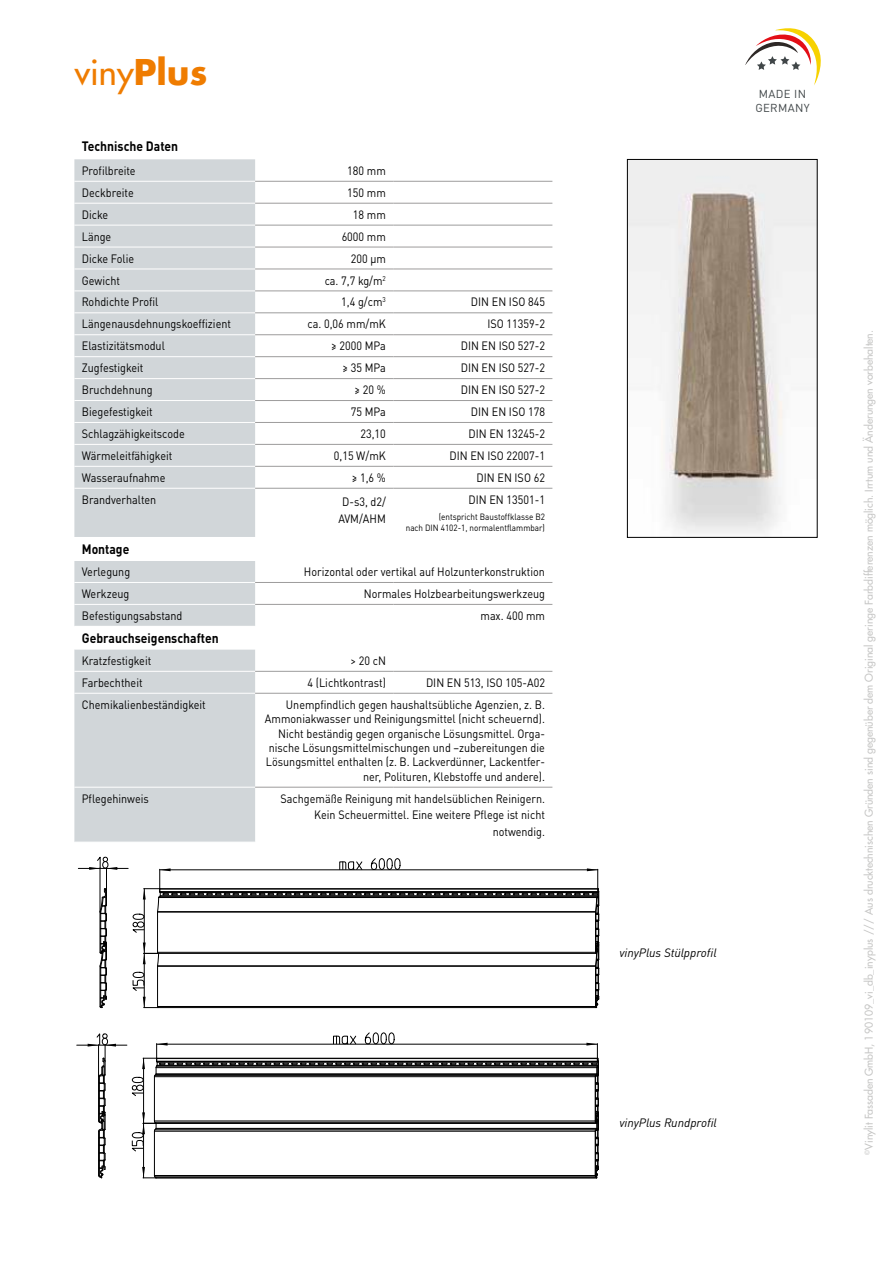
<style>
.page{position:relative;width:893px;height:1263px;background:#fff}
.page>*{position:absolute;margin:0;border:0;box-sizing:border-box;transform-origin:0 0}
.t1{font:500 34.5px "Futura LT Pro";color:#ef7c00}
.t2{font:700 13.5px "DIN Pro";color:#000;scale:.9 1}
.t3{font:12px/14.4px "DIN Pro";color:#000;text-align:right;scale:.9 1}
.t4{font:italic 12px "DIN Pro";color:#000}
.t5{font:11.4px/13.6px "DIN Pro";letter-spacing:.03em;color:#404648;text-align:center}
.t6{font:500 10.5px "Futura LT Pro";color:#c6c6c5}
.t7{font:9px/10.8px "DIN Pro";color:#000;text-align:right;scale:.9 1}
.s1{font-weight:700}
</style>
<div class="page">
<div style="left:74px;top:159px;width:181px;height:683px;background:#d1d6d9"></div>
<div style="left:74px;top:537px;width:181px;height:23px;background:#fff"></div>
<svg style="left:74px;top:627px;width:181px;height:22px"></svg>
<hr style="left:74px;top:181px;width:181px;height:1px;background:#fff">
<hr style="left:74px;top:203px;width:181px;height:1px;background:#fff">
<hr style="left:74px;top:225px;width:181px;height:1px;background:#fff">
<hr style="left:74px;top:247px;width:181px;height:1px;background:#fff">
<hr style="left:74px;top:269px;width:181px;height:1px;background:#fff">
<hr style="left:74px;top:291px;width:181px;height:1px;background:#fff">
<hr style="left:74px;top:313px;width:181px;height:1px;background:#fff">
<hr style="left:74px;top:334px;width:181px;height:1px;background:#fff">
<hr style="left:74px;top:356px;width:181px;height:1px;background:#fff">
<hr style="left:74px;top:378px;width:181px;height:1px;background:#fff">
<hr style="left:74px;top:400px;width:181px;height:1px;background:#fff">
<hr style="left:74px;top:422px;width:181px;height:1px;background:#fff">
<hr style="left:74px;top:444px;width:181px;height:1px;background:#fff">
<hr style="left:74px;top:466px;width:181px;height:1px;background:#fff">
<hr style="left:74px;top:488px;width:181px;height:1px;background:#fff">
<hr style="left:74px;top:582px;width:181px;height:1px;background:#fff">
<hr style="left:74px;top:604px;width:181px;height:1px;background:#fff">
<hr style="left:74px;top:626px;width:181px;height:1px;background:#fff">
<hr style="left:74px;top:671px;width:181px;height:1px;background:#fff">
<hr style="left:74px;top:693px;width:181px;height:1px;background:#fff">
<hr style="left:74px;top:787px;width:181px;height:1px;background:#fff">
<hr style="left:255px;top:181px;width:138px;height:1px;background:#9d9c9c">
<hr style="left:393px;top:181px;width:159px;height:1px;background:#9d9c9c">
<hr style="left:255px;top:203px;width:138px;height:1px;background:#9d9c9c">
<hr style="left:393px;top:203px;width:159px;height:1px;background:#9d9c9c">
<hr style="left:255px;top:225px;width:138px;height:1px;background:#9d9c9c">
<hr style="left:393px;top:225px;width:159px;height:1px;background:#9d9c9c">
<hr style="left:255px;top:247px;width:138px;height:1px;background:#9d9c9c">
<hr style="left:393px;top:247px;width:159px;height:1px;background:#9d9c9c">
<hr style="left:255px;top:269px;width:138px;height:1px;background:#9d9c9c">
<hr style="left:393px;top:269px;width:159px;height:1px;background:#9d9c9c">
<hr style="left:255px;top:291px;width:138px;height:1px;background:#9d9c9c">
<hr style="left:393px;top:291px;width:159px;height:1px;background:#9d9c9c">
<hr style="left:255px;top:313px;width:138px;height:1px;background:#9d9c9c">
<hr style="left:393px;top:313px;width:159px;height:1px;background:#9d9c9c">
<hr style="left:255px;top:334px;width:138px;height:1px;background:#9d9c9c">
<hr style="left:393px;top:334px;width:159px;height:1px;background:#9d9c9c">
<hr style="left:255px;top:356px;width:138px;height:1px;background:#9d9c9c">
<hr style="left:393px;top:356px;width:159px;height:1px;background:#9d9c9c">
<hr style="left:255px;top:378px;width:138px;height:1px;background:#9d9c9c">
<hr style="left:393px;top:378px;width:159px;height:1px;background:#9d9c9c">
<hr style="left:255px;top:400px;width:138px;height:1px;background:#9d9c9c">
<hr style="left:393px;top:400px;width:159px;height:1px;background:#9d9c9c">
<hr style="left:255px;top:422px;width:138px;height:1px;background:#9d9c9c">
<hr style="left:393px;top:422px;width:159px;height:1px;background:#9d9c9c">
<hr style="left:255px;top:444px;width:138px;height:1px;background:#9d9c9c">
<hr style="left:393px;top:444px;width:159px;height:1px;background:#9d9c9c">
<hr style="left:255px;top:466px;width:138px;height:1px;background:#9d9c9c">
<hr style="left:393px;top:466px;width:159px;height:1px;background:#9d9c9c">
<hr style="left:255px;top:488px;width:138px;height:1px;background:#9d9c9c">
<hr style="left:393px;top:488px;width:159px;height:1px;background:#9d9c9c">
<hr style="left:255px;top:582px;width:138px;height:1px;background:#9d9c9c">
<hr style="left:393px;top:582px;width:159px;height:1px;background:#9d9c9c">
<hr style="left:255px;top:604px;width:138px;height:1px;background:#9d9c9c">
<hr style="left:393px;top:604px;width:159px;height:1px;background:#9d9c9c">
<hr style="left:255px;top:671px;width:138px;height:1px;background:#9d9c9c">
<hr style="left:393px;top:671px;width:159px;height:1px;background:#9d9c9c">
<hr style="left:255px;top:693px;width:138px;height:1px;background:#9d9c9c">
<hr style="left:393px;top:693px;width:159px;height:1px;background:#9d9c9c">
<hr style="left:255px;top:787px;width:138px;height:1px;background:#9d9c9c">
<hr style="left:393px;top:787px;width:159px;height:1px;background:#9d9c9c">
<hr style="left:77px;top:1045px;width:50px;height:1px;background:#000">
<svg style="left:88px;top:1033px;width:28px;height:145px"></svg>
<svg style="left:132px;top:1033px;width:467px;height:146px"></svg>
<svg style="left:745px;top:28px;width:76px;height:57px"></svg>
<hr style="left:78px;top:868px;width:50px;height:1px;background:#000">
<svg style="left:133px;top:858px;width:466px;height:150px"></svg>
<svg style="left:89px;top:857px;width:28px;height:151px"></svg>
<img style="left:629px;top:161px;width:186px;height:373px">
<div style="left:627px;top:159px;width:190px;height:378px;border:1px solid #000"></div>
<h1 class="t1" style="left:75px;top:47px;width:134px">viny<span class="s1">Plus</span></h1>
<p class="t2" style="left:82px;top:134px;width:109px">Technische Daten</p>
<p class="t3" style="left:82px;top:162px;width:61px">Profilbreite</p>
<p class="t3" style="left:347px;top:162px;width:44px">180 mm</p>
<p class="t3" style="left:82px;top:184px;width:59px">Deckbreite</p>
<p class="t3" style="left:347px;top:184px;width:44px">150 mm</p>
<p class="t3" style="left:82px;top:206px;width:31px">Dicke</p>
<p class="t3" style="left:353px;top:206px;width:38px">18 mm</p>
<p class="t3" style="left:82px;top:228px;width:34px">Länge</p>
<p class="t3" style="left:342px;top:228px;width:51px">6000 mm</p>
<p class="t3" style="left:82px;top:250px;width:60px">Dicke Folie</p>
<p class="t3" style="left:351px;top:250px;width:41px">200 µm</p>
<p class="t3" style="left:82px;top:272px;width:44px">Gewicht</p>
<p class="t3" style="left:325px;top:272px;width:69px">ca. 7,7 kg/m<sup>2</sup></p>
<p class="t3" style="left:82px;top:294px;width:87px">Rohdichte Profil</p>
<p class="t3" style="left:341px;top:294px;width:51px">1,4 g/cm<sup>3</sup></p>
<p class="t3" style="left:471px;top:294px;width:84px">DIN EN ISO 845</p>
<p class="t3" style="left:82px;top:316px;width:167px">Längenausdehnungskoeffizient</p>
<p class="t3" style="left:308px;top:316px;width:89px">ca. 0,06 mm/mK</p>
<p class="t3" style="left:487px;top:316px;width:65px">ISO 11359-2</p>
<p class="t3" style="left:82px;top:338px;width:94px">Elastizitätsmodul</p>
<p class="t3" style="left:331px;top:338px;width:62px">≥ 2000 MPa</p>
<p class="t3" style="left:461px;top:338px;width:95px">DIN EN ISO 527-2</p>
<p class="t3" style="left:82px;top:359px;width:70px">Zugfestigkeit</p>
<p class="t3" style="left:342px;top:359px;width:50px">≥ 35 MPa</p>
<p class="t3" style="left:461px;top:359px;width:95px">DIN EN ISO 527-2</p>
<p class="t3" style="left:82px;top:381px;width:80px">Bruchdehnung</p>
<p class="t3" style="left:355px;top:381px;width:36px">≥ 20 %</p>
<p class="t3" style="left:461px;top:381px;width:95px">DIN EN ISO 527-2</p>
<p class="t3" style="left:82px;top:403px;width:80px">Biegefestigkeit</p>
<p class="t3" style="left:351px;top:403px;width:41px">75 MPa</p>
<p class="t3" style="left:471px;top:403px;width:84px">DIN EN ISO 178</p>
<p class="t3" style="left:82px;top:425px;width:116px">Schlagzähigkeitscode</p>
<p class="t3" style="left:360px;top:425px;width:30px">23,10</p>
<p class="t3" style="left:469px;top:425px;width:86px">DIN EN 13245-2</p>
<p class="t3" style="left:82px;top:447px;width:102px">Wärmeleitfähigkeit</p>
<p class="t3" style="left:334px;top:447px;width:59px">0,15 W/mK</p>
<p class="t3" style="left:449px;top:447px;width:108px">DIN EN ISO 22007-1</p>
<p class="t3" style="left:82px;top:469px;width:94px">Wasseraufnahme</p>
<p class="t3" style="left:352px;top:469px;width:39px">≥ 1,6 %</p>
<p class="t3" style="left:477px;top:469px;width:77px">DIN EN ISO 62</p>
<p class="t3" style="left:82px;top:491px;width:84px">Brandverhalten</p>
<p class="t3" style="left:338px;top:492px;width:54px;line-height:16.5px;text-align:center">D-s3, d2/<br>AVM/AHM</p>
<p class="t3" style="left:469px;top:491px;width:86px">DIN EN 13501-1</p>
<p class="t7" style="left:406px;top:511px;width:156px">(entspricht Baustoffklasse B2<br>nach DIN 4102-1, normalentflammbar)</p>
<p class="t2" style="left:82px;top:538px;width:54px">Montage</p>
<p class="t3" style="left:82px;top:563px;width:55px">Verlegung</p>
<p class="t3" style="left:304px;top:563px;width:269px">Horizontal oder vertikal auf Holzunterkonstruktion</p>
<p class="t3" style="left:82px;top:585px;width:54px">Werkzeug</p>
<p class="t3" style="left:364px;top:585px;width:203px">Normales Holzbearbeitungswerkzeug</p>
<p class="t3" style="left:82px;top:607px;width:113px">Befestigungsabstand</p>
<p class="t3" style="left:481px;top:607px;width:73px">max. 400 mm</p>
<p class="t2" style="left:82px;top:627px;width:154px">Gebrauchseigenschaften</p>
<p class="t3" style="left:82px;top:652px;width:79px">Kratzfestigkeit</p>
<p class="t3" style="left:350px;top:652px;width:41px">&gt; 20 cN</p>
<p class="t3" style="left:82px;top:674px;width:69px">Farbechtheit</p>
<p class="t3" style="left:308px;top:674px;width:89px">4 (Lichtkontrast)</p>
<p class="t3" style="left:426px;top:674px;width:134px">DIN EN 513, ISO 105-A02</p>
<p class="t3" style="left:82px;top:696px;width:139px">Chemikalienbeständigkeit</p>
<p class="t3" style="left:265px;top:696px;width:313px">Unempfindlich gegen haushaltsübliche Agenzien, z. B.<br>Ammoniakwasser und Reinigungsmittel (nicht scheuernd).<br>Nicht beständig gegen organische Lösungsmittel. Orga&shy;nische Lösungsmittelmischungen und –zubereitungen die Lösungsmittel enthalten (z. B. Lackverdünner, Lackentfer&shy;ner, Polituren, Klebstoffe und andere).</p>
<p class="t3" style="left:82px;top:790px;width:76px">Pflegehinweis</p>
<p class="t3" style="left:281px;top:789px;width:295px;line-height:16.5px">Sachgemäße Reinigung mit handelsüblichen Reinigern.<br>Kein Scheuermittel. Eine weitere Pflege ist nicht notwendig.</p>
<p class="t5" style="left:755px;top:86px;width:56px">MADE IN<br>GERMANY</p>
<p class="t4" style="left:619px;top:943px;width:98px">vinyPlus Stülpprofil</p>
<p class="t4" style="left:619px;top:1113px;width:98px">vinyPlus Rundprofil</p>
<p class="t6" style="left:861px;top:1154px;width:826px;rotate:-90deg"><sup>©</sup>Vinylit Fassaden GmbH, 190109_vi_db_inyplus /// Aus drucktechnischen Gründen sind gegenüber dem Original geringe Farbdifferenzen möglich. Irrtum und Änderungen vorbehalten.</p>
</div>
